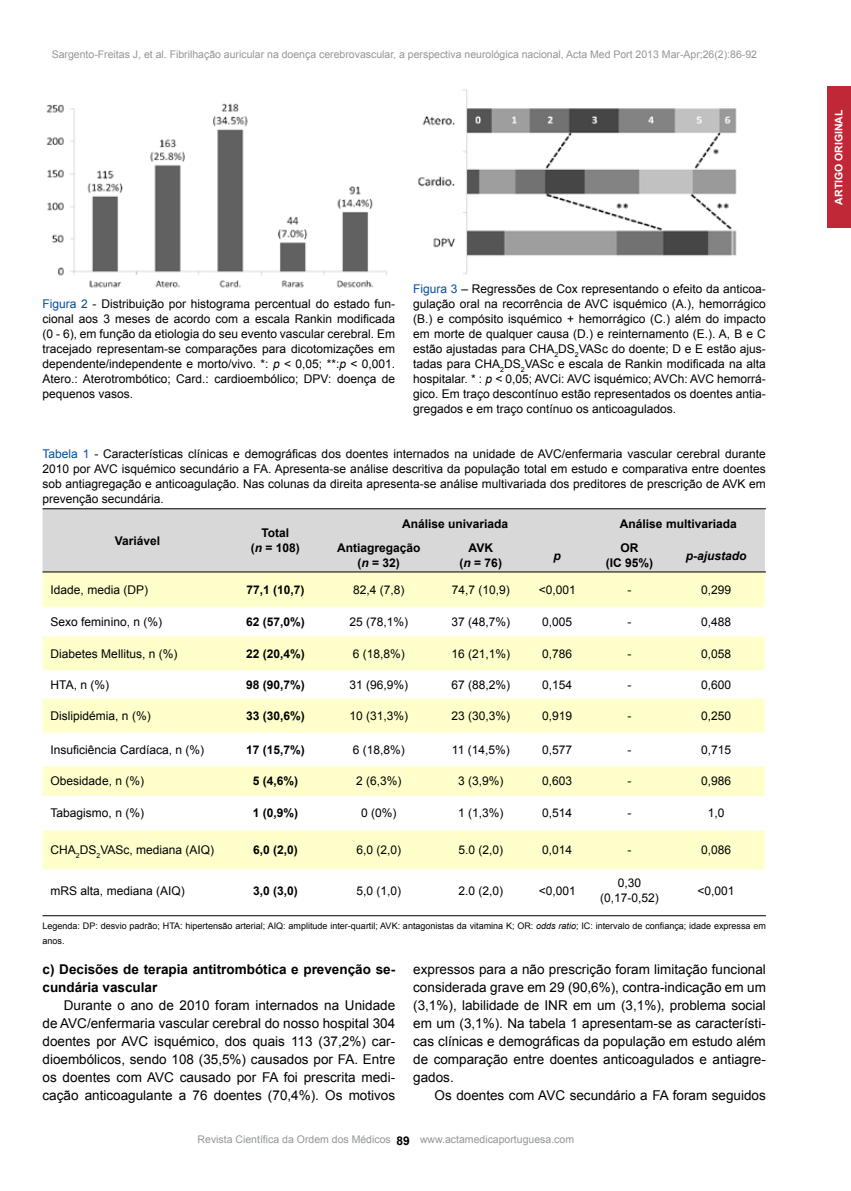
<style>
.page{position:relative;width:851px;height:1191px;background:#fff}
.page>*{position:absolute;margin:0;border:0;box-sizing:border-box;transform-origin:0 0}
.t1{font:13.5px/18px "Arial";color:#000;text-align:justify}
.t2{font:700 13.5px/18px "Arial";color:#000}
.t3{font:12px/15px "Arial";color:#000;text-align:justify}
.t4{font:700 12px/15px "Arial";color:#000;text-align:center}
.t5{font:italic 700 12px "Arial";color:#000}
.t6{font:10.5px "Arial";color:#939598}
.t7{font:700 10.5px "Arial";color:#fff}
.t8{font:9px/15px "Arial";color:#000}
.s1{color:#034ea2}
.s2{font-style:italic}
.s3{font-style:normal}
</style>
<div class="page">
<div style="left:827px;top:86px;width:24px;height:142px;background:#c02737"></div>
<img style="left:46px;top:103px;width:341px;height:185px">
<img style="left:418px;top:89px;width:319px;height:186px">
<div style="left:43px;top:509px;width:722px;height:62px;background:#d8d8d8"></div>
<svg style="left:43px;top:572px;width:722px;height:297px;fill:#ffc"></svg>
<hr style="left:43px;top:508px;width:723px;height:1px;background:#000">
<hr style="left:43px;top:571px;width:723px;height:1px;background:#000">
<hr style="left:43px;top:915px;width:723px;height:1px;background:#000">
<p class="t6" style="left:52px;top:47px;width:707px">Sargento-Freitas J, et al. Fibrilhação auricular na doença cerebrovascular, a perspectiva neurológica nacional, Acta Med Port 2013 Mar-Apr;26(2):86-92</p>
<p class="t3" style="left:413px;top:281px;width:354px"><span class="s1">Figura 3</span> <span class="s2">–</span> Regressões de Cox representando o efeito da anticoa&shy;gulação oral na recorrência de AVC isquémico (A.), hemorrágico (B.) e compósito isquémico + hemorrágico (C.) além do impacto em morte de qualquer causa (D.) e reinternamento (E.). A, B e C estão ajustadas para CHA<sub>2</sub>DS<sub>2</sub>VASc do doente; D e E estão ajus&shy;tadas para CHA<sub>2</sub>DS<sub>2</sub>VASc e escala de Rankin modificada na alta hospitalar. * : <span class="s2">p</span> &lt; 0,05; AVCi: AVC isquémico; AVCh: AVC hemorrá&shy;gico. Em traço descontínuo estão representados os doentes antia&shy;gregados e em traço contínuo os anticoagulados.</p>
<p class="t3" style="left:43px;top:446px;width:725px"><span class="s1">Tabela 1</span> - Características clínicas e demográficas dos doentes internados na unidade de AVC/enfermaria vascular cerebral durante 2010 por AVC isquémico secundário a FA. Apresenta-se análise descritiva da população total em estudo e comparativa entre doentes sob antiagregação e anticoagulação. Nas colunas da direita apresenta-se análise multivariada dos preditores de prescrição de AVK em prevenção secundária.</p>
<p class="t4" style="left:115px;top:533px;width:47px">Variável</p>
<p class="t4" style="left:251px;top:526px;width:51px">Total<br>(<span class="s2">n</span> = 108)</p>
<p class="t3" style="left:43px;top:296px;width:354px"><span class="s1">Figura 2</span> - Distribuição por histograma percentual do estado fun&shy;cional aos 3 meses de acordo com a escala Rankin modificada (0 - 6), em função da etiologia do seu evento vascular cerebral. Em tracejado representam-se comparações para dicotomizações em dependente/independente e morto/vivo. *: <span class="s2">p</span> &lt; 0,05; **:<span class="s2">p</span> &lt; 0,001.<br>Atero.: Aterotrombótico; Card.: cardioembólico; DPV: doença de pequenos vasos.</p>
<p class="t4" style="left:402px;top:516px;width:108px">Análise univariada</p>
<p class="t4" style="left:620px;top:516px;width:118px">Análise multivariada</p>
<p class="t4" style="left:337px;top:540px;width:85px">Antiagregação (<span class="s2">n</span> = 32)</p>
<p class="t4" style="left:459px;top:540px;width:44px">AVK<br>(<span class="s2">n</span> = 76)</p>
<p class="t5" style="left:553px;top:547px;width:9px">p</p>
<p class="t4" style="left:606px;top:540px;width:49px">OR<br>(IC 95%)</p>
<p class="t5" style="left:686px;top:547px;width:62px">p<span class="s3">-</span>ajustado</p>
<p class="t3" style="left:51px;top:582px;width:99px">Idade, media (DP)</p>
<p class="t4" style="left:246px;top:582px;width:60px">77,1 (10,7)</p>
<p class="t3" style="left:353px;top:582px;width:53px">82,4 (7,8)</p>
<p class="t3" style="left:452px;top:582px;width:60px">74,7 (10,9)</p>
<p class="t3" style="left:539px;top:582px;width:39px">&lt;0,001</p>
<p class="t3" style="left:627px;top:582px;width:5px">-</p>
<p class="t3" style="left:701px;top:582px;width:32px">0,299</p>
<p class="t3" style="left:51px;top:614px;width:113px">Sexo feminino, n (%)</p>
<p class="t4" style="left:246px;top:615px;width:60px">62 (57,0%)</p>
<p class="t3" style="left:349px;top:614px;width:60px">25 (78,1%)</p>
<p class="t3" style="left:451px;top:614px;width:60px">37 (48,7%)</p>
<p class="t3" style="left:542px;top:614px;width:32px">0,005</p>
<p class="t3" style="left:627px;top:614px;width:5px">-</p>
<p class="t3" style="left:701px;top:614px;width:32px">0,488</p>
<p class="t3" style="left:51px;top:646px;width:128px">Diabetes Mellitus, n (%)</p>
<p class="t4" style="left:246px;top:646px;width:60px">22 (20,4%)</p>
<p class="t3" style="left:353px;top:646px;width:54px">6 (18,8%)</p>
<p class="t3" style="left:451px;top:646px;width:60px">16 (21,1%)</p>
<p class="t3" style="left:542px;top:646px;width:32px">0,786</p>
<p class="t3" style="left:627px;top:646px;width:5px">-</p>
<p class="t3" style="left:701px;top:646px;width:32px">0,058</p>
<p class="t3" style="left:51px;top:677px;width:60px">HTA, n (%)</p>
<p class="t4" style="left:246px;top:677px;width:60px">98 (90,7%)</p>
<p class="t3" style="left:349px;top:677px;width:60px">31 (96,9%)</p>
<p class="t3" style="left:451px;top:677px;width:60px">67 (88,2%)</p>
<p class="t3" style="left:542px;top:677px;width:32px">0,154</p>
<p class="t3" style="left:627px;top:677px;width:5px">-</p>
<p class="t3" style="left:701px;top:677px;width:32px">0,600</p>
<p class="t3" style="left:51px;top:708px;width:102px">Dislipidémia, n (%)</p>
<p class="t4" style="left:246px;top:708px;width:60px">33 (30,6%)</p>
<p class="t3" style="left:349px;top:708px;width:60px">10 (31,3%)</p>
<p class="t3" style="left:451px;top:708px;width:60px">23 (30,3%)</p>
<p class="t3" style="left:542px;top:708px;width:32px">0,919</p>
<p class="t3" style="left:627px;top:708px;width:5px">-</p>
<p class="t3" style="left:701px;top:708px;width:32px">0,250</p>
<p class="t3" style="left:51px;top:742px;width:155px">Insuficiência Cardíaca, n (%)</p>
<p class="t4" style="left:246px;top:742px;width:60px">17 (15,7%)</p>
<p class="t3" style="left:353px;top:742px;width:54px">6 (18,8%)</p>
<p class="t3" style="left:452px;top:742px;width:59px">11 (14,5%)</p>
<p class="t3" style="left:542px;top:742px;width:32px">0,577</p>
<p class="t3" style="left:627px;top:742px;width:5px">-</p>
<p class="t3" style="left:701px;top:742px;width:32px">0,715</p>
<p class="t3" style="left:51px;top:773px;width:95px">Obesidade, n (%)</p>
<p class="t4" style="left:253px;top:773px;width:47px">5 (4,6%)</p>
<p class="t3" style="left:356px;top:773px;width:47px">2 (6,3%)</p>
<p class="t3" style="left:458px;top:773px;width:47px">3 (3,9%)</p>
<p class="t3" style="left:542px;top:773px;width:32px">0,603</p>
<p class="t3" style="left:627px;top:773px;width:5px">-</p>
<p class="t3" style="left:701px;top:773px;width:32px">0,986</p>
<p class="t3" style="left:51px;top:805px;width:95px">Tabagismo, n (%)</p>
<p class="t4" style="left:253px;top:806px;width:47px">1 (0,9%)</p>
<p class="t3" style="left:361px;top:805px;width:37px">0 (0%)</p>
<p class="t3" style="left:458px;top:805px;width:47px">1 (1,3%)</p>
<p class="t3" style="left:542px;top:805px;width:32px">0,514</p>
<p class="t3" style="left:627px;top:805px;width:5px">-</p>
<p class="t3" style="left:708px;top:805px;width:18px">1,0</p>
<p class="t3" style="left:51px;top:842px;width:165px">CHA<sub>2</sub>DS<sub>2</sub>VASc, mediana (AIQ)</p>
<p class="t4" style="left:253px;top:842px;width:46px">6,0 (2,0)</p>
<p class="t3" style="left:356px;top:842px;width:46px">6,0 (2,0)</p>
<p class="t3" style="left:458px;top:842px;width:46px">5.0 (2,0)</p>
<p class="t3" style="left:542px;top:842px;width:32px">0,014</p>
<p class="t3" style="left:627px;top:842px;width:5px">-</p>
<p class="t3" style="left:701px;top:842px;width:32px">0,086</p>
<p class="t3" style="left:51px;top:883px;width:136px">mRS alta, mediana (AIQ)</p>
<p class="t4" style="left:253px;top:883px;width:46px">3,0 (3,0)</p>
<p class="t3" style="left:356px;top:883px;width:46px">5,0 (1,0)</p>
<p class="t3" style="left:458px;top:883px;width:46px">2.0 (2,0)</p>
<p class="t3" style="left:539px;top:883px;width:39px">&lt;0,001</p>
<p class="t3" style="left:600px;top:875px;width:60px;text-align:center">0,30 (0,17-0,52)</p>
<p class="t3" style="left:697px;top:883px;width:39px">&lt;0,001</p>
<p class="t8" style="left:43px;top:918px;width:725px">Legenda: DP: desvio padrão; HTA: hipertensão arterial; AIQ: amplitude inter-quartil; AVK: antagonistas da vitamina K; OR: <span class="s2">odds ratio</span>; IC: intervalo de confiança; idade expressa em anos.</p>
<p class="t2" style="left:43px;top:960px;width:354px">c) Decisões de terapia antitrombótica e prevenção se&shy;cundária vascular</p>
<p class="t1" style="left:43px;top:996px;width:354px;text-indent:21px">Durante o ano de 2010 foram internados na Unidade de AVC/enfermaria vascular cerebral do nosso hospital 304 doentes por AVC isquémico, dos quais 113 (37,2%) car&shy;dioembólicos, sendo 108 (35,5%) causados por FA. Entre os doentes com AVC causado por FA foi prescrita medi&shy;cação anticoagulante a 76 doentes (70,4%). Os motivos</p>
<p class="t1" style="left:413px;top:960px;width:354px">expressos para a não prescrição foram limitação funcional considerada grave em 29 (90,6%), contra-indicação em um (3,1%), labilidade de INR em um (3,1%), problema social em um (3,1%). Na tabela 1 apresentam-se as característi&shy;cas clínicas e demográficas da população em estudo além de comparação entre doentes anticoagulados e antiagre&shy;gados.</p>
<p class="t1" style="left:434px;top:1086px;width:333px">Os doentes com AVC secundário a FA foram seguidos</p>
<p class="t6" style="left:198px;top:1132px;width:195px">Revista Científica da Ordem dos Médicos</p>
<p class="t6" style="left:420px;top:1132px;width:156px">www.actamedicaportuguesa.com</p>
<p class="t4" style="left:396px;top:1133px;width:15px">89</p>
<p class="t7" style="left:831px;top:205px;width:97px;rotate:-90deg">ARTIGO ORIGINAL</p>
</div>
